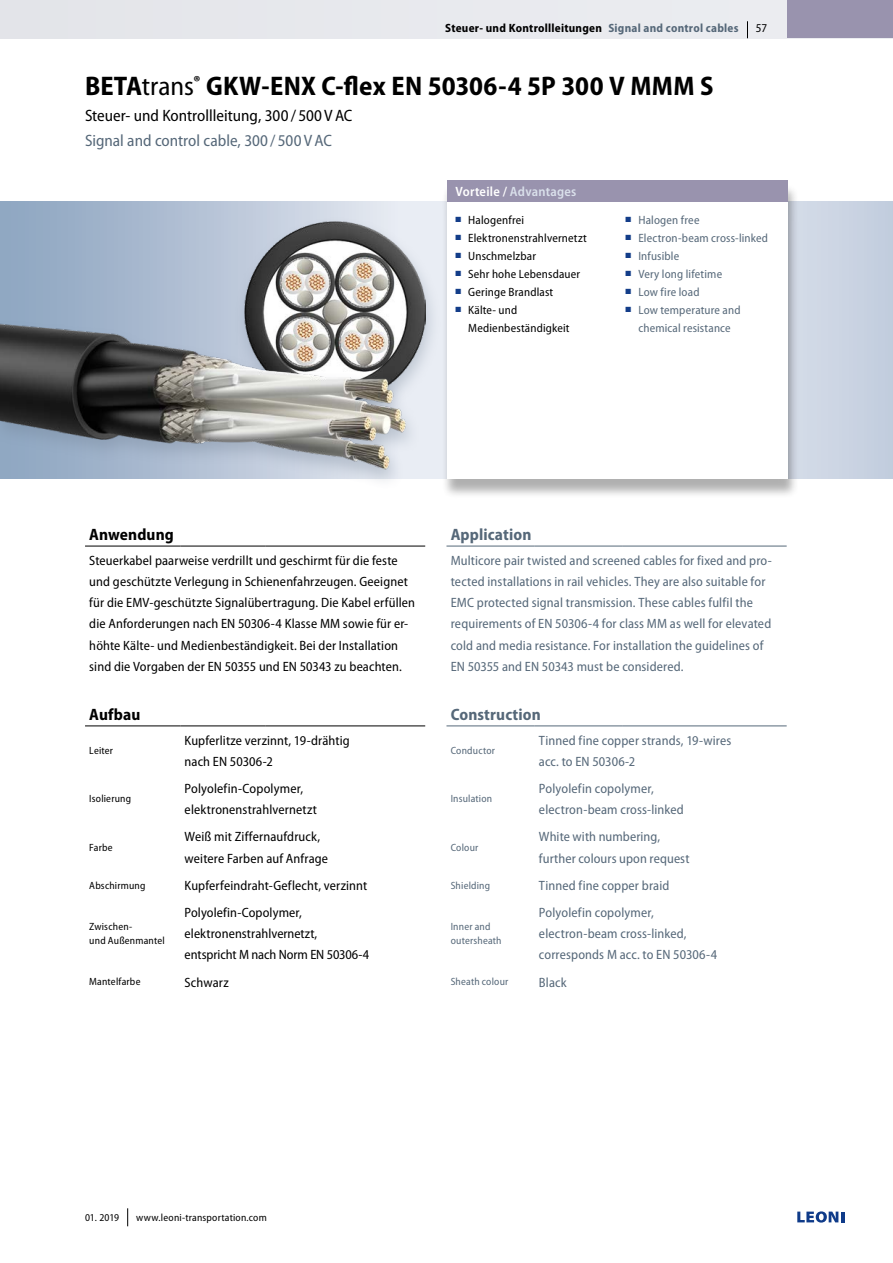
<style>
.page{position:relative;width:893px;height:1263px;background:#fff}
.page>*{position:absolute;margin:0;border:0;box-sizing:border-box;transform-origin:0 0}
.t1{font:700 semi-condensed 27px "Myriad Pro";letter-spacing:.01em;color:#000}
.t2{font:semi-condensed 16.5px "Myriad Pro";color:#000}
.t3{font:semi-condensed 16.5px "Myriad Pro";color:#566879}
.t4{font:700 semi-condensed 16.5px "Myriad Pro";letter-spacing:.01em;color:#566879}
.t5{font:700 semi-condensed 16.5px "Myriad Pro";letter-spacing:.005em;color:#000}
.t6{font:semi-condensed 13.5px/21.3px "Myriad Pro";letter-spacing:.01em;color:#000}
.t7{font:semi-condensed 13.5px/21.3px "Myriad Pro";letter-spacing:.01em;color:#566879}
.t8{font:600 semi-condensed 13.5px "Myriad Pro";letter-spacing:.02em;color:#dae0eb}
.t9{font:semi-condensed 12px/18px "Myriad Pro";letter-spacing:.015em;color:#000}
.t10{font:semi-condensed 12px/18px "Myriad Pro";letter-spacing:.015em;color:#566879;text-align:center}
.t11{font:700 semi-condensed 12px "Myriad Pro";letter-spacing:.02em;color:#000}
.t12{font:semi-condensed 10.5px/13.5px "Myriad Pro";letter-spacing:.02em;color:#000}
.t13{font:semi-condensed 10.5px/13.5px "Myriad Pro";letter-spacing:.02em;color:#566879}
.s1{color:#566879}
.s2{font-weight:400}
.s3{color:#fff}
.s4{color:#133d89}
</style>
<div class="page">
<svg style="left:797px;top:1211px;width:47px;height:11px"></svg>
<div style="left:0;top:0;width:893px;height:38px;background:#e8e9ed"></div>
<svg style="left:747px;top:21px;width:1px;height:17px"></svg>
<svg style="left:127px;top:1208px;width:1px;height:18px"></svg>
<svg style="left:0;top:202px;width:893px;height:276px;background:#bdc9da"></svg>
<div style="left:441px;top:184px;width:358px;height:315px;background:#000;opacity:.31"></div>
<div style="left:447px;top:181px;width:340px;height:297px;background:#fff"></div>
<div style="left:447px;top:181px;width:340px;height:21px;background:#9993ae"></div>
<div style="left:233px;top:216px;width:208px;height:208px;background:#6e7e91;opacity:.35"></div>
<img style="left:244px;top:221px;width:181px;height:51px">
<img style="left:0;top:272px;width:443px;height:217px">
<hr style="left:85px;top:726px;width:95px;height:1px;background:#000">
<hr style="left:180px;top:726px;width:86px;height:1px;background:#000">
<hr style="left:266px;top:726px;width:159px;height:1px;background:#000">
<hr style="left:85px;top:546px;width:95px;height:1px;background:#000">
<hr style="left:180px;top:546px;width:86px;height:1px;background:#000">
<hr style="left:266px;top:546px;width:159px;height:1px;background:#000">
<hr style="left:446px;top:546px;width:89px;height:1px;background:#566879">
<hr style="left:535px;top:546px;width:87px;height:1px;background:#566879">
<hr style="left:622px;top:546px;width:165px;height:1px;background:#566879">
<hr style="left:446px;top:726px;width:89px;height:1px;background:#566879">
<hr style="left:535px;top:726px;width:87px;height:1px;background:#566879">
<hr style="left:622px;top:726px;width:165px;height:1px;background:#566879">
<div style="left:787px;top:0;width:106px;height:38px;background:#9993ae"></div>
<p class="t11" style="left:445px;top:21px;width:295px">Steuer- und Kontrollleitungen <span class="s1">Signal and control cables</span></p>
<h1 class="t1" style="left:85px;top:69px;width:630px">BETA<span class="s2">trans</span><sup>®</sup> GKW-ENX C-flex EN 50306-4 5P 300 V MMM S</h1>
<p class="t2" style="left:85px;top:105px;width:269px">Steuer- und Kontrollleitung, 300 / 500 VAC</p>
<p class="t3" style="left:85px;top:131px;width:248px">Signal and control cable, 300 / 500 VAC</p>
<p class="t9" style="left:756px;top:19px;width:13px">57</p>
<p class="t8" style="left:455px;top:183px;width:122px"><span class="s3">Vorteile /</span> Advantages</p>
<p class="t9" style="left:455px;top:211px;width:70px"><span class="s4">■</span> Halogenfrei</p>
<p class="t9" style="left:455px;top:229px;width:133px"><span class="s4">■</span> Elektronenstrahlvernetzt</p>
<p class="t9" style="left:455px;top:247px;width:82px"><span class="s4">■</span> Unschmelzbar</p>
<p class="t9" style="left:455px;top:265px;width:126px"><span class="s4">■</span> Sehr hohe Lebensdauer</p>
<p class="t9" style="left:455px;top:283px;width:99px"><span class="s4">■</span> Geringe Brandlast</p>
<p class="t9" style="left:468px;top:301px;width:103px;text-indent:-13px"><span class="s4">■</span> Kälte- und<br>Medienbeständigkeit</p>
<p class="t10" style="left:626px;top:211px;width:75px"><span class="s4">■</span> Halogen free</p>
<p class="t10" style="left:626px;top:229px;width:144px"><span class="s4">■</span> Electron-beam cross-linked</p>
<p class="t10" style="left:626px;top:247px;width:55px"><span class="s4">■</span> Infusible</p>
<p class="t10" style="left:626px;top:265px;width:98px"><span class="s4">■</span> Very long lifetime</p>
<p class="t10" style="left:626px;top:283px;width:75px"><span class="s4">■</span> Low fire load</p>
<p class="t10" style="left:626px;top:301px;width:116px"><span class="s4">■</span> Low temperature and chemical resistance</p>
<p class="t5" style="left:89px;top:523px;width:86px">Anwendung</p>
<p class="t6" style="left:89px;top:549px;width:327px">Steuerkabel paarweise verdrillt und geschirmt für die feste und geschützte Verlegung in Schienenfahrzeugen. Geeignet für die EMV-geschützte Signalübertragung. Die Kabel erfüllen die Anforderungen nach EN 50306-4 Klasse MM sowie für er&shy;höhte Kälte- und Medienbeständigkeit. Bei der Installation sind die Vorgaben der EN 50355 und EN 50343 zu beachten.</p>
<p class="t5" style="left:89px;top:703px;width:53px">Aufbau</p>
<p class="t12" style="left:89px;top:744px;width:25px">Leiter</p>
<p class="t6" style="left:185px;top:729px;width:167px">Kupferlitze verzinnt, 19-drähtig nach EN 50306-2</p>
<p class="t12" style="left:89px;top:792px;width:43px">Isolierung</p>
<p class="t6" style="left:185px;top:777px;width:134px">Polyolefin-Copolymer, elektronenstrahlvernetzt</p>
<p class="t12" style="left:89px;top:840px;width:25px">Farbe</p>
<p class="t6" style="left:185px;top:826px;width:145px">Weiß mit Ziffernaufdruck, weitere Farben auf Anfrage</p>
<p class="t12" style="left:89px;top:878px;width:58px">Abschirmung</p>
<p class="t6" style="left:185px;top:874px;width:184px">Kupferfeindraht-Geflecht, verzinnt</p>
<p class="t12" style="left:89px;top:920px;width:77px">Zwischen-<br>und Außenmantel</p>
<p class="t6" style="left:185px;top:901px;width:186px">Polyolefin-Copolymer, elektronenstrahlvernetzt, entspricht M nach Norm EN 50306-4</p>
<p class="t12" style="left:89px;top:975px;width:53px">Mantelfarbe</p>
<p class="t6" style="left:185px;top:971px;width:46px">Schwarz</p>
<p class="t4" style="left:451px;top:523px;width:82px">Application</p>
<p class="t7" style="left:451px;top:549px;width:323px">Multicore pair twisted and screened cables for fixed and pro&shy;tected installations in rail vehicles. They are also suitable for EMC protected signal transmission. These cables fulfil the requirements of EN 50306-4 for class MM as well for elevated cold and media resistance. For installation the guidelines of EN 50355 and EN 50343 must be considered.</p>
<p class="t4" style="left:451px;top:703px;width:92px">Construction</p>
<p class="t13" style="left:451px;top:744px;width:46px">Conductor</p>
<p class="t7" style="left:539px;top:729px;width:194px">Tinned fine copper strands, 19-wires acc. to EN 50306-2</p>
<p class="t13" style="left:451px;top:792px;width:43px">Insulation</p>
<p class="t7" style="left:539px;top:777px;width:146px">Polyolefin copolymer, electron-beam cross-linked</p>
<p class="t13" style="left:451px;top:840px;width:29px">Colour</p>
<p class="t7" style="left:539px;top:826px;width:152px">White with numbering, further colours upon request</p>
<p class="t13" style="left:451px;top:878px;width:41px">Shielding</p>
<p class="t7" style="left:539px;top:874px;width:132px">Tinned fine copper braid</p>
<p class="t13" style="left:451px;top:920px;width:52px">Inner and outersheath</p>
<p class="t7" style="left:539px;top:901px;width:180px">Polyolefin copolymer, electron-beam cross-linked, corresponds M acc. to EN 50306-4</p>
<p class="t13" style="left:451px;top:975px;width:59px">Sheath colour</p>
<p class="t7" style="left:539px;top:971px;width:29px">Black</p>
<p class="t12" style="left:85px;top:1211px;width:36px">01. 2019</p>
<p class="t12" style="left:136px;top:1211px;width:132px">www.leoni-transportation.com</p>
</div>
